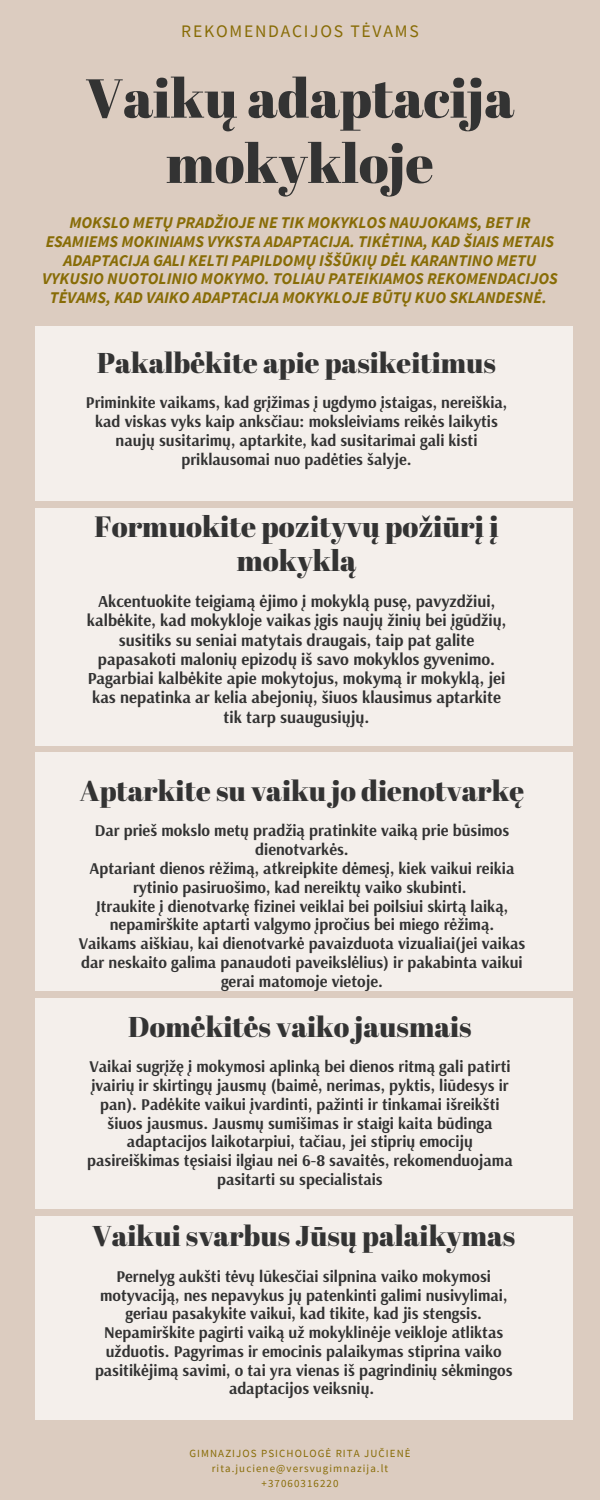
<style>
.page{position:relative;width:600px;height:1500px;background:#dcccc0}
.page>*{position:absolute;margin:0;border:0;box-sizing:border-box;transform-origin:0 0}
.t1{font:54.7px/65.3px "Abril Fatface";color:#333;text-align:center}
.t2{font:29.4px/33.6px "Abril Fatface";color:#333;text-align:center}
.t3{font:28.7px "Abril Fatface";color:#333}
.t4{font:28.6px "Abril Fatface";color:#333}
.t5{font:17.6px "Source Sans Pro";letter-spacing:.1em;color:#886c06}
.t6{font:700 16.8px/19.2px "Arsenal";color:#333;text-align:center}
.t7{font:700 16.4px/18.8px "Arsenal";color:#333;text-align:center}
.t8{font:italic 700 16.4px/18.8px "Source Sans Pro";color:#886c06;text-align:center}
.t9{font:10.9px/15px "Source Sans Pro";letter-spacing:.1em;color:#886c06;text-align:center}
</style>
<div class="page">
<div style="left:35px;top:326px;width:538px;height:175px;background:#f4efeb"></div>
<div style="left:35px;top:508px;width:538px;height:238px;background:#f4efeb"></div>
<div style="left:35px;top:752px;width:538px;height:239px;background:#f4efeb"></div>
<div style="left:35px;top:999px;width:538px;height:210px;background:#f4efeb"></div>
<div style="left:35px;top:1216px;width:538px;height:204px;background:#f4efeb"></div>
<p class="t5" style="left:181px;top:19px;width:239px">REKOMENDACIJOS TĖVAMS</p>
<h1 class="t1" style="left:86px;top:64px;width:430px">Vaikų adaptacija mokykloje</h1>
<p class="t8" style="left:42px;top:213px;width:517px">MOKSLO METŲ PRADŽIOJE NE TIK MOKYKLOS NAUJOKAMS, BET IR ESAMIEMS MOKINIAMS VYKSTA ADAPTACIJA. TIKĖTINA, KAD ŠIAIS METAIS ADAPTACIJA GALI KELTI PAPILDOMŲ IŠŠŪKIŲ DĖL KARANTINO METU VYKUSIO NUOTOLINIO MOKYMO. TOLIAU PATEIKIAMOS REKOMENDACIJOS TĖVAMS, KAD VAIKO ADAPTACIJA MOKYKLOJE BŪTŲ KUO SKLANDESNĖ.</p>
<h3 class="t4" style="left:97px;top:342px;width:400px">Pakalbėkite apie pasikeitimus</h3>
<p class="t7" style="left:86px;top:393px;width:423px">Priminkite vaikams, kad grįžimas į ugdymo įstaigas, nereiškia, kad viskas vyks kaip anksčiau: moksleiviams reikės laikytis naujų susitarimų, aptarkite, kad susitarimai gali kisti priklausomai nuo padėties šalyje.</p>
<h2 class="t2" style="left:94px;top:509px;width:406px">Formuokite pozityvų požiūrį į mokyklą</h2>
<p class="t6" style="left:87px;top:591px;width:421px">Akcentuokite teigiamą ėjimo į mokyklą pusę, pavyzdžiui, kalbėkite, kad mokykloje vaikas įgis naujų žinių bei įgūdžių, susitiks su seniai matytais draugais, taip pat galite papasakoti malonių epizodų iš savo mokyklos gyvenimo.<br>Pagarbiai kalbėkite apie mokytojus, mokymą ir mokyklą, jei kas nepatinka ar kelia abejonių, šiuos klausimus aptarkite tik tarp suaugusiųjų.</p>
<h3 class="t3" style="left:80px;top:770px;width:446px">Aptarkite su vaiku jo dienotvarkę</h3>
<p class="t7" style="left:79px;top:821px;width:448px">Dar prieš mokslo metų pradžią pratinkite vaiką prie būsimos dienotvarkės.<br>Aptariant dienos rėžimą, atkreipkite dėmesį, kiek vaikui reikia rytinio pasiruošimo, kad nereiktų vaiko skubinti.<br>Įtraukite į dienotvarkę fizinei veiklai bei poilsiui skirtą laiką, nepamirškite aptarti valgymo įpročius bei miego rėžimą.<br>Vaikams aiškiau, kai dienotvarkė pavaizduota vizualiai(jei vaikas dar neskaito galima panaudoti paveikslėlius) ir pakabinta vaikui gerai matomoje vietoje.</p>
<h3 class="t4" style="left:128px;top:1006px;width:345px">Domėkitės vaiko jausmais</h3>
<p class="t7" style="left:87px;top:1057px;width:427px">Vaikai sugrįžę į mokymosi aplinką bei dienos ritmą gali patirti įvairių ir skirtingų jausmų (baimė, nerimas, pyktis, liūdesys ir pan). Padėkite vaikui įvardinti, pažinti ir tinkamai išreikšti šiuos jausmus. Jausmų sumišimas ir staigi kaita būdinga adaptacijos laikotarpiui, tačiau, jei stiprių emocijų pasireiškimas tęsiaisi ilgiau nei 6-8 savaitės, rekomenduojama pasitarti su specialistais</p>
<h3 class="t4" style="left:92px;top:1216px;width:425px">Vaikui svarbus Jūsų palaikymas</h3>
<p class="t7" style="left:95px;top:1266px;width:419px">Pernelyg aukšti tėvų lūkesčiai silpnina vaiko mokymosi motyvaciją, nes nepavykus jų patenkinti galimi nusivylimai, geriau pasakykite vaikui, kad tikite, kad jis stengsis.<br>Nepamirškite pagirti vaiką už mokyklinėje veikloje atliktas užduotis. Pagyrimas ir emocinis palaikymas stiprina vaiko pasitikėjimą savimi, o tai yra vienas iš pagrindinių sėkmingos adaptacijos veiksnių.</p>
<p class="t9" style="left:189px;top:1445px;width:223px">GIMNAZIJOS PSICHOLOGĖ RITA JUČIENĖ rita.juciene@versvugimnazija.lt +37060316220</p>
</div>
